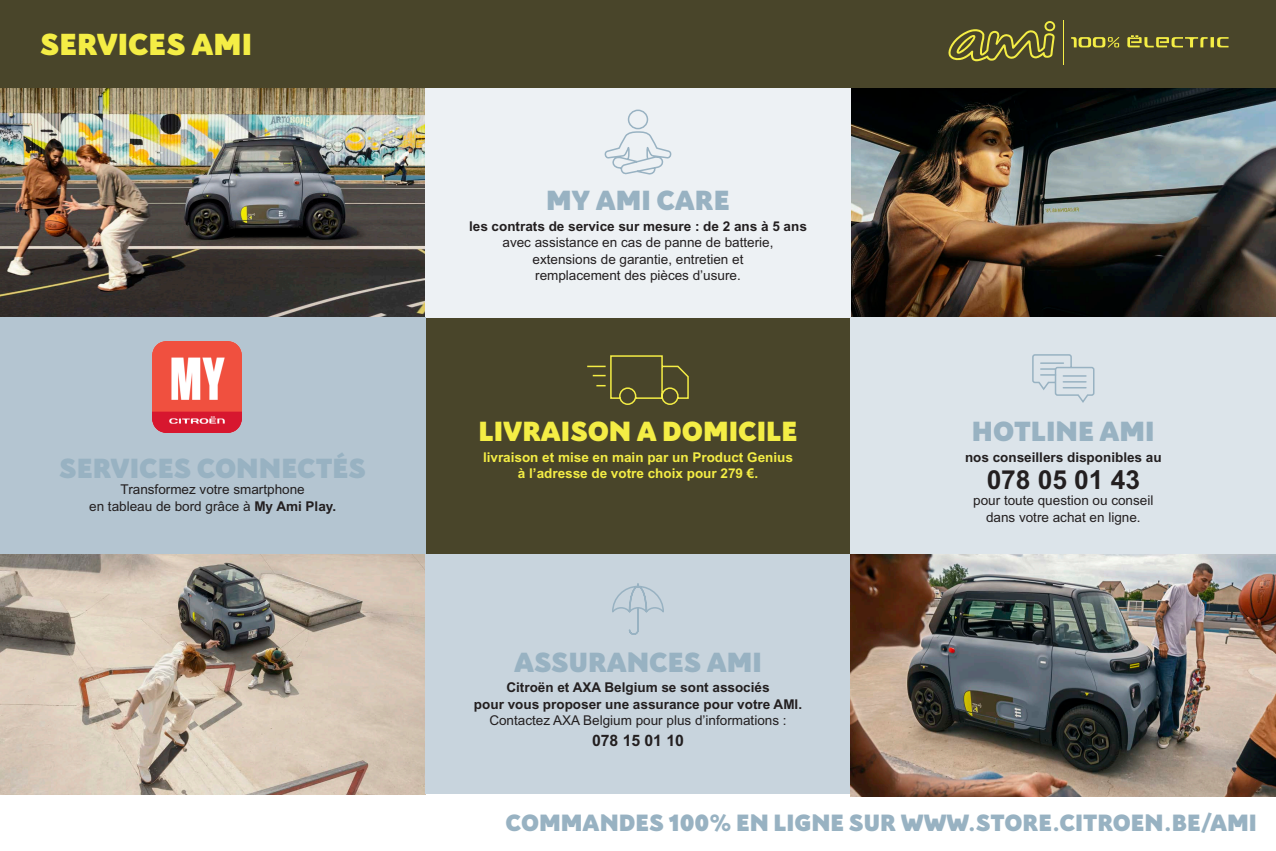
<style>
.page{position:relative;width:1276px;height:851px;background:#fff}
.page>*{position:absolute;margin:0;border:0;box-sizing:border-box;transform-origin:0 0}
.t1{font:900 33px "Citroen";color:#f4ed45}
.t2{font:900 30px "Citroen";color:#98b2c2}
.t3{font:900 30px "Citroen";color:#f4ed45}
.t4{font:700 26.25px "Arial MT Std";color:#231f20}
.t5{font:900 25.5px "Citroen";color:#98b2c2}
.t6{font:700 15.75px "Arial MT Std";color:#231f20}
.t7{font:13.5px/16.5px "Arial MT Std";color:#231f20;text-align:center}
.t8{font:700 13.5px/16.5px "Arial MT Std";color:#231f20;text-align:center}
.t9{font:700 13.5px/16.5px "Arial MT Std";color:#f4ed45;text-align:center}
.s1{font-weight:700}
.s2{font-weight:400}
</style>
<div class="page">
<img style="left:0;top:554px;width:425px;height:240px">
<img style="left:850px;top:87px;width:426px;height:230px">
<div style="left:423px;top:317px;width:436px;height:237px;background:#49452a"></div>
<img style="left:0;top:87px;width:425px;height:230px">
<div style="left:425px;top:86px;width:425px;height:231px;background:#edf1f4"></div>
<div style="left:850px;top:317px;width:426px;height:240px;background:#dce4ea"></div>
<div style="left:0;top:317px;width:425px;height:237px;background:#b4c5d1"></div>
<div style="left:425px;top:554px;width:425px;height:240px;background:#c8d4dd"></div>
<svg style="left:612px;top:583px;width:52px;height:52px"></svg>
<svg style="left:604px;top:109px;width:68px;height:66px"></svg>
<svg style="left:1032px;top:354px;width:63px;height:49px"></svg>
<svg style="left:587px;top:355px;width:102px;height:50px"></svg>
<div style="left:0;top:0;width:1276px;height:87px;background:#49452a"></div>
<svg style="left:1210px;top:37px;width:4px;height:10px"></svg>
<svg style="left:1217px;top:37px;width:11px;height:10px"></svg>
<svg style="left:1127px;top:35px;width:80px;height:12px"></svg>
<svg style="left:948px;top:21px;width:107px;height:41px"></svg>
<hr style="left:1062px;top:20px;width:1px;height:45px;background:#f4ed45">
<svg style="left:1071px;top:37px;width:48px;height:11px"></svg>
<img style="left:850px;top:554px;width:426px;height:242px">
<img style="left:153px;top:342px;width:89px;height:90px">
<p class="t1" style="left:40px;top:20px;width:213px">SERVICES AMI</p>
<p class="t2" style="left:59px;top:446px;width:308px">SERVICES CONNECTÉS</p>
<p class="t7" style="left:89px;top:481px;width:248px">Transformez votre smartphone<br>en tableau de bord grâce à <span class="s1">My Ami Play.</span></p>
<p class="t2" style="left:546px;top:178px;width:185px">MY AMI CARE</p>
<p class="t7" style="left:469px;top:217px;width:339px"><span class="s1">les contrats de service sur mesure : de 2 ans à 5 ans </span>avec assistance en cas de panne de batterie, extensions de garantie, entretien et<br>remplacement des pièces d’usure.</p>
<p class="t3" style="left:478px;top:409px;width:321px">LIVRAISON A DOMICILE</p>
<p class="t9" style="left:483px;top:448px;width:311px">livraison et mise en main par un Product Genius à l’adresse de votre choix pour 279 €.</p>
<p class="t2" style="left:514px;top:639px;width:249px">ASSURANCES AMI</p>
<p class="t8" style="left:474px;top:679px;width:330px">Citroën et AXA Belgium se sont associés<br>pour vous proposer une assurance pour votre AMI.<br><span class="s2">Contactez AXA Belgium pour plus d’informations :</span></p>
<p class="t6" style="left:592px;top:731px;width:93px">078 15 01 10</p>
<p class="t2" style="left:972px;top:409px;width:184px">HOTLINE AMI</p>
<p class="t8" style="left:965px;top:448px;width:198px">nos conseillers disponibles au</p>
<p class="t4" style="left:986px;top:464px;width:155px">078 05 01 43</p>
<p class="t7" style="left:973px;top:492px;width:182px">pour toute question ou conseil dans votre achat en ligne.</p>
<p class="t5" style="left:505px;top:803px;width:753px">COMMANDES 100% EN LIGNE SUR WWW.STORE.CITROEN.BE/AMI</p>
</div>
